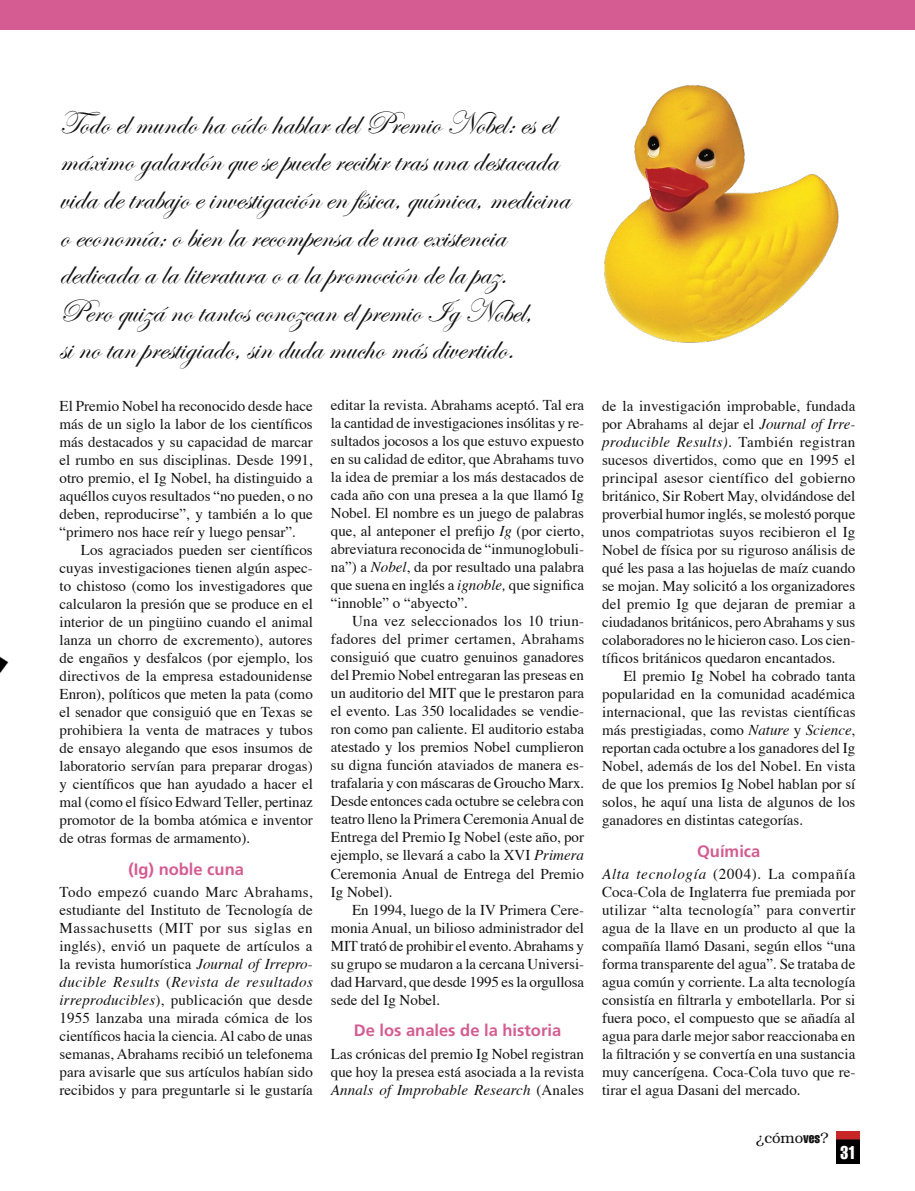
<style>
.page{position:relative;width:915px;height:1191px;background:#fff}
.page>*{position:absolute;margin:0;border:0;box-sizing:border-box;transform-origin:0 0}
.t1{font:33px/37.5px "Edwardian Script ITC";color:#121212}
.t2{font:extra-condensed 18px "Helvetica";color:#fff;scale:.95 1}
.t3{font:700 16.5px "Frutiger";color:#d45c92}
.t4{font:15px/18px "Times";color:#121212;text-align:justify}
.t5{font:300 15px "Bookman";color:#121212}
.s1{font-style:italic}
.s2{font-family:"Helvetica";font-weight:400;font-stretch:extra-condensed;font-size:13.5px}
</style>
<div class="page">
<img style="left:836px;top:1131px;width:22px;height:32px">
<img style="left:0;top:656px;width:9px;height:17px">
<img style="left:604px;top:85px;width:235px;height:258px">
<div style="left:0;top:0;width:914px;height:30px;background:#d45c92"></div>
<p class="t1" style="left:60px;top:106px;width:511px">Todo el mundo ha oído hablar del Premio Nobel: es el máximo galardón que se puede recibir tras una destacada vida de trabajo e investigación en física, química, medicina o economía; o bien la recompensa de una existencia dedicada a la literatura o a la promoción de la paz.<br>Pero quizá no tantos conozcan el premio Ig Nobel,<br>si no tan prestigiado, sin duda mucho más divertido.</p>
<p class="t4" style="left:60px;top:396px;width:255px">El Premio Nobel ha reconocido desde hace más de un siglo la labor de los científicos más destacados y su capacidad de marcar el rumbo en sus disciplinas. Desde 1991, otro premio, el Ig Nobel, ha distinguido a aquéllos cuyos resultados “no pueden, o no deben, reproducirse”, y también a lo que “primero nos hace reír y luego pensar”.</p>
<p class="t4" style="left:60px;top:540px;width:255px;text-indent:21px">Los agraciados pueden ser científicos cuyas investigaciones tienen algún aspec&shy;to chistoso (como los investigadores que calcularon la presión que se produce en el interior de un pingüino cuando el animal lanza un chorro de excremento), autores de engaños y desfalcos (por ejemplo, los directivos de la empresa estadounidense Enron), políticos que meten la pata (como el senador que consiguió que en Texas se prohibiera la venta de matraces y tubos de ensayo alegando que esos insumos de laboratorio servían para preparar drogas) y científicos que han ayudado a hacer el mal (como el físico Edward Teller, pertinaz promotor de la bomba atómica e inventor de otras formas de armamento).</p>
<p class="t3" style="left:128px;top:859px;width:117px">(Ig) noble cuna</p>
<p class="t4" style="left:60px;top:882px;width:255px">Todo empezó cuando Marc Abrahams, estudiante del Instituto de Tecnología de Massachusetts (MIT por sus siglas en inglés), envió un paquete de artículos a la revista humorística <span class="s1">Journal of Irrepro&shy;ducible Results</span> (<span class="s1">Revista de resultados irreproducibles</span>), publicación que desde 1955 lanzaba una mirada cómica de los científicos hacia la ciencia. Al cabo de unas semanas, Abrahams recibió un telefonema para avisarle que sus artículos habían sido recibidos y para preguntarle si le gustaría</p>
<p class="t4" style="left:331px;top:395px;width:255px">editar la revista. Abrahams aceptó. Tal era la cantidad de investigaciones insólitas y re&shy;sultados jocosos a los que estuvo expuesto en su calidad de editor, que Abrahams tuvo la idea de premiar a los más destacados de cada año con una presea a la que llamó Ig Nobel. El nombre es un juego de palabras que, al anteponer el prefijo <span class="s1">Ig</span> (por cierto, abreviatura reconocida de “inmunoglobuli&shy;na”) a <span class="s1">Nobel</span>, da por resultado una palabra que suena en inglés a <span class="s1">ignoble,</span> que significa “innoble” o “abyecto”.</p>
<p class="t4" style="left:331px;top:611px;width:255px;text-indent:21px">Una vez seleccionados los 10 triun&shy;fadores del primer certamen, Abrahams consiguió que cuatro genuinos ganadores del Premio Nobel entregaran las preseas en un auditorio del MIT que le prestaron para el evento. Las 350 localidades se vendie&shy;ron como pan caliente. El auditorio estaba atestado y los premios Nobel cumplieron su digna función ataviados de manera es&shy;trafalaria y con máscaras de Groucho Marx.<br>Desde entonces cada octubre se celebra con teatro lleno la Primera Ceremonia Anual de Entrega del Premio Ig Nobel (este año, por ejemplo, se llevará a cabo la XVI <span class="s1">Primera </span>Ceremonia Anual de Entrega del Premio Ig Nobel).</p>
<p class="t4" style="left:331px;top:899px;width:255px;text-indent:21px">En 1994, luego de la IV Primera Cere&shy;monia Anual, un bilioso administrador del MIT trató de prohibir el evento. Abrahams y su grupo se mudaron a la cercana Universi&shy;dad Harvard, que desde 1995 es la orgullosa sede del Ig Nobel.</p>
<p class="t3" style="left:353px;top:1020px;width:209px">De los anales de la historia</p>
<p class="t4" style="left:331px;top:1043px;width:255px">Las crónicas del premio Ig Nobel registran que hoy la presea está asociada a la revista <span class="s1">Annals of Improbable Research</span> (Anales</p>
<p class="t4" style="left:602px;top:395px;width:255px">de la investigación improbable, fundada por Abrahams al dejar el <span class="s1">Journal of Irre&shy;producible Results).</span> También registran sucesos divertidos, como que en 1995 el principal asesor científico del gobierno británico, Sir Robert May, olvidándose del proverbial humor inglés, se molestó porque unos compatriotas suyos recibieron el Ig Nobel de física por su riguroso análisis de qué les pasa a las hojuelas de maíz cuando se mojan. May solicitó a los organizadores del premio Ig que dejaran de premiar a ciudadanos británicos, pero Abrahams y sus colaboradores no le hicieron caso. Los cien&shy;tíficos británicos quedaron encantados.</p>
<p class="t4" style="left:602px;top:665px;width:255px;text-indent:21px">El premio Ig Nobel ha cobrado tanta popularidad en la comunidad académica internacional, que las revistas científicas más prestigiadas, como <span class="s1">Nature</span> y <span class="s1">Science</span>, reportan cada octubre a los ganadores del Ig Nobel, además de los del Nobel. En vista de que los premios Ig Nobel hablan por sí solos, he aquí una lista de algunos de los ganadores en distintas categorías.</p>
<p class="t3" style="left:696px;top:841px;width:65px">Química</p>
<p class="t4" style="left:602px;top:863px;width:255px"><span class="s1">Alta tecnología</span> (2004)<span class="s1">.</span> La compañía Coca-Cola de Inglaterra fue premiada por utilizar “alta tecnología” para convertir agua de la llave en un producto al que la compañía llamó Dasani, según ellos “una forma transparente del agua”. Se trataba de agua común y corriente. La alta tecnología consistía en filtrarla y embotellarla. Por si fuera poco, el compuesto que se añadía al agua para darle mejor sabor reaccionaba en la filtración y se convertía en una sustancia muy cancerígena. Coca-Cola tuvo que re&shy;tirar el agua Dasani del mercado.</p>
<p class="t5" style="left:756px;top:1129px;width:74px">¿cómo<span class="s2">ves</span>?</p>
<p class="t2" style="left:840px;top:1142px;width:18px">31</p>
</div>
